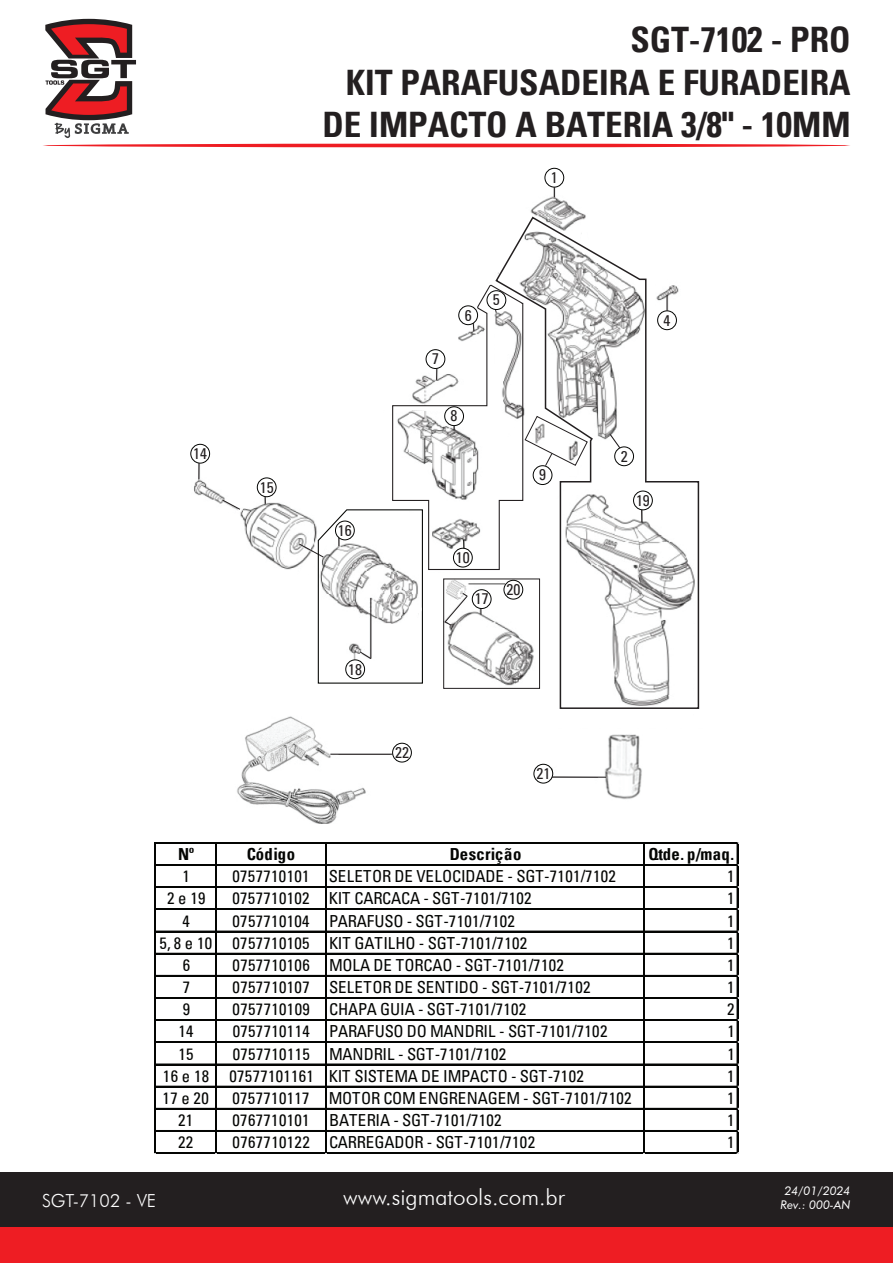
<style>
.page{position:relative;width:893px;height:1263px;background:#fff}
.page>*{position:absolute;margin:0;border:0;box-sizing:border-box;transform-origin:0 0}
.t1{font:700 condensed 35.1px/42.2px "Univers";color:#231f20;text-align:right}
.t2{font:300 22.5px "Futura BT";color:#fff}
.t3{font:300 18px "Futura BT";color:#fff}
.t4{font:condensed 16.65px "Univers";letter-spacing:.02em;color:#040503}
.t5{font:700 condensed 16.65px "Univers";letter-spacing:.02em;color:#040503}
.t6{font:condensed 15.6px "Univers";color:#231f20}
.t7{font:italic 12px/14.4px "Futura BT";color:#fff;text-align:center}
</style>
<div class="page">
<div style="left:0;top:1172px;width:893px;height:55px;background:#231f20"></div>
<div style="left:0;top:1227px;width:893px;height:36px;background:#ee1d23"></div>
<hr style="left:43px;top:144px;width:807px;height:3px;background:#ee1d23;border-radius:50%">
<svg style="left:45px;top:19px;width:91px;height:119px"></svg>
<img style="left:190px;top:443px;width:452px;height:381px">
<div style="left:393px;top:743px;width:18px;height:19px;background:#fff;border-radius:50%"></div>
<div style="left:392px;top:743px;width:20px;height:19px;border:1px solid #040503;border-radius:50%"></div>
<div style="left:257px;top:478px;width:19px;height:19px;background:#fff;border-radius:50%"></div>
<div style="left:257px;top:478px;width:19px;height:19px;border:1px solid #040503;border-radius:50%"></div>
<div style="left:191px;top:444px;width:19px;height:19px;background:#fff;border-radius:50%"></div>
<div style="left:190px;top:444px;width:20px;height:19px;border:1px solid #040503;border-radius:50%"></div>
<div style="left:534px;top:764px;width:19px;height:19px;background:#fff;border-radius:50%"></div>
<div style="left:534px;top:764px;width:19px;height:19px;border:1px solid #040503;border-radius:50%"></div>
<svg style="left:496px;top:710px;width:146px;height:19px"></svg>
<svg style="left:221px;top:499px;width:20px;height:11px"></svg>
<svg style="left:198px;top:463px;width:1px;height:16px"></svg>
<svg style="left:494px;top:285px;width:206px;height:425px"></svg>
<hr style="left:552px;top:776px;width:54px;height:2px;background:#231f20">
<hr style="left:330px;top:754px;width:63px;height:1px;background:#231f20">
<svg style="left:294px;top:167px;width:378px;height:521px"></svg>
<hr style="left:156px;top:842px;width:582px;height:1px;background:#040503">
<hr style="left:156px;top:864px;width:582px;height:2px;background:#040503">
<hr style="left:156px;top:886px;width:582px;height:1px;background:#040503">
<hr style="left:156px;top:887px;width:582px;height:1px;background:#040503">
<hr style="left:156px;top:909px;width:582px;height:1px;background:#040503">
<hr style="left:156px;top:931px;width:582px;height:1px;background:#040503">
<hr style="left:156px;top:953px;width:582px;height:1px;background:#040503">
<hr style="left:156px;top:975px;width:582px;height:1px;background:#040503">
<hr style="left:156px;top:997px;width:582px;height:2px;background:#040503">
<hr style="left:156px;top:1019px;width:582px;height:1px;background:#040503">
<hr style="left:156px;top:1020px;width:582px;height:1px;background:#040503">
<hr style="left:156px;top:1041px;width:582px;height:1px;background:#040503">
<hr style="left:156px;top:1042px;width:582px;height:1px;background:#040503">
<hr style="left:156px;top:1064px;width:582px;height:1px;background:#040503">
<hr style="left:156px;top:1086px;width:582px;height:1px;background:#040503">
<hr style="left:156px;top:1108px;width:582px;height:1px;background:#040503">
<hr style="left:156px;top:1130px;width:582px;height:1px;background:#040503">
<hr style="left:155px;top:842px;width:1px;height:312px;background:#040503">
<hr style="left:216px;top:843px;width:1px;height:311px;background:#040503">
<hr style="left:325px;top:843px;width:1px;height:311px;background:#040503">
<hr style="left:326px;top:843px;width:1px;height:311px;background:#040503">
<hr style="left:644px;top:843px;width:1px;height:311px;background:#040503">
<hr style="left:156px;top:1152px;width:582px;height:2px;background:#040503">
<hr style="left:737px;top:843px;width:1px;height:311px;background:#040503">
<h1 class="t1" style="left:323px;top:19px;width:530px">SGT-7102 - PRO<br>KIT PARAFUSADEIRA E FURADEIRA<br>DE IMPACTO A BATERIA 3/8" - 10MM</h1>
<p class="t6" style="left:193px;top:444px;width:15px">14</p>
<p class="t6" style="left:260px;top:477px;width:15px">15</p>
<p class="t6" style="left:551px;top:168px;width:8px">1</p>
<p class="t6" style="left:338px;top:520px;width:15px">16</p>
<p class="t6" style="left:348px;top:659px;width:15px">18</p>
<p class="t6" style="left:432px;top:349px;width:8px">7</p>
<p class="t6" style="left:465px;top:305px;width:8px">6</p>
<p class="t6" style="left:451px;top:406px;width:8px">8</p>
<p class="t6" style="left:493px;top:290px;width:8px">5</p>
<p class="t6" style="left:539px;top:465px;width:8px">9</p>
<p class="t6" style="left:456px;top:547px;width:15px">10</p>
<p class="t6" style="left:475px;top:589px;width:15px">17</p>
<p class="t6" style="left:506px;top:580px;width:15px">20</p>
<p class="t6" style="left:395px;top:742px;width:15px">22</p>
<p class="t6" style="left:536px;top:763px;width:15px">21</p>
<p class="t6" style="left:664px;top:310px;width:8px">4</p>
<p class="t6" style="left:621px;top:446px;width:8px">2</p>
<p class="t6" style="left:636px;top:490px;width:15px">19</p>
<p class="t5" style="left:178px;top:844px;width:18px">Nº</p>
<p class="t5" style="left:247px;top:844px;width:50px">Código</p>
<p class="t5" style="left:450px;top:844px;width:73px">Descrição</p>
<p class="t5" style="left:648px;top:844px;width:87px">Qtde. p/maq.</p>
<p class="t4" style="left:183px;top:866px;width:9px">1</p>
<p class="t4" style="left:232px;top:866px;width:385px">0757710101 SELETOR DE VELOCIDADE - SGT-7101/7102</p>
<p class="t4" style="left:727px;top:866px;width:9px">1</p>
<p class="t4" style="left:167px;top:888px;width:40px">2e19</p>
<p class="t4" style="left:232px;top:888px;width:301px">0757710102 KIT CARCACA - SGT-7101/7102</p>
<p class="t4" style="left:727px;top:888px;width:9px">1</p>
<p class="t4" style="left:183px;top:910px;width:9px">4</p>
<p class="t4" style="left:232px;top:910px;width:284px">0757710104 PARAFUSO - SGT-7101/7102</p>
<p class="t4" style="left:727px;top:910px;width:9px">1</p>
<p class="t4" style="left:159px;top:932px;width:369px">5, 8 e 10 0757710105 KIT GATILHO - SGT-7101/7102</p>
<p class="t4" style="left:727px;top:932px;width:9px">1</p>
<p class="t4" style="left:183px;top:954px;width:9px">6</p>
<p class="t4" style="left:233px;top:954px;width:333px">0757710106 MOLA DE TORCAO - SGT-7101/7102</p>
<p class="t4" style="left:727px;top:954px;width:9px">1</p>
<p class="t4" style="left:183px;top:977px;width:9px">7</p>
<p class="t4" style="left:233px;top:977px;width:359px">0757710107 SELETOR DE SENTIDO - SGT-7101/7102</p>
<p class="t4" style="left:727px;top:977px;width:9px">1</p>
<p class="t4" style="left:183px;top:999px;width:9px">9</p>
<p class="t4" style="left:233px;top:999px;width:295px">0757710109 CHAPA GUIA - SGT-7101/7102</p>
<p class="t4" style="left:727px;top:999px;width:9px">2</p>
<p class="t4" style="left:178px;top:1021px;width:17px">14</p>
<p class="t4" style="left:233px;top:1021px;width:376px">0757710114 PARAFUSO DO MANDRIL - SGT-7101/7102</p>
<p class="t4" style="left:727px;top:1021px;width:9px">1</p>
<p class="t4" style="left:178px;top:1043px;width:17px">15</p>
<p class="t4" style="left:233px;top:1043px;width:275px">0757710115 MANDRIL - SGT-7101/7102</p>
<p class="t4" style="left:727px;top:1043px;width:9px">1</p>
<p class="t4" style="left:163px;top:1065px;width:422px">16 e 18 07577101161 KIT SISTEMA DE IMPACTO - SGT-7102</p>
<p class="t4" style="left:727px;top:1065px;width:9px">1</p>
<p class="t4" style="left:163px;top:1087px;width:48px">17e 20</p>
<p class="t4" style="left:232px;top:1087px;width:401px">0757710117 MOTOR COM ENGRENAGEM - SGT-7101/7102</p>
<p class="t4" style="left:727px;top:1087px;width:9px">1</p>
<p class="t4" style="left:178px;top:1109px;width:17px">21</p>
<p class="t4" style="left:233px;top:1109px;width:271px">0767710101 BATERIA - SGT-7101/7102</p>
<p class="t4" style="left:727px;top:1109px;width:9px">1</p>
<p class="t4" style="left:178px;top:1132px;width:17px">22</p>
<p class="t4" style="left:233px;top:1132px;width:304px">0767710122 CARREGADOR - SGT-7101/7102</p>
<p class="t4" style="left:727px;top:1132px;width:9px">1</p>
<p class="t3" style="left:42px;top:1190px;width:116px">SGT-7102 - VE</p>
<h2 class="t2" style="left:343px;top:1184px;width:223px">www.sigmatools.com.br</h2>
<p class="t7" style="left:781px;top:1183px;width:71px">24/01/2024<br>Rev.: 000-AN</p>
</div>
